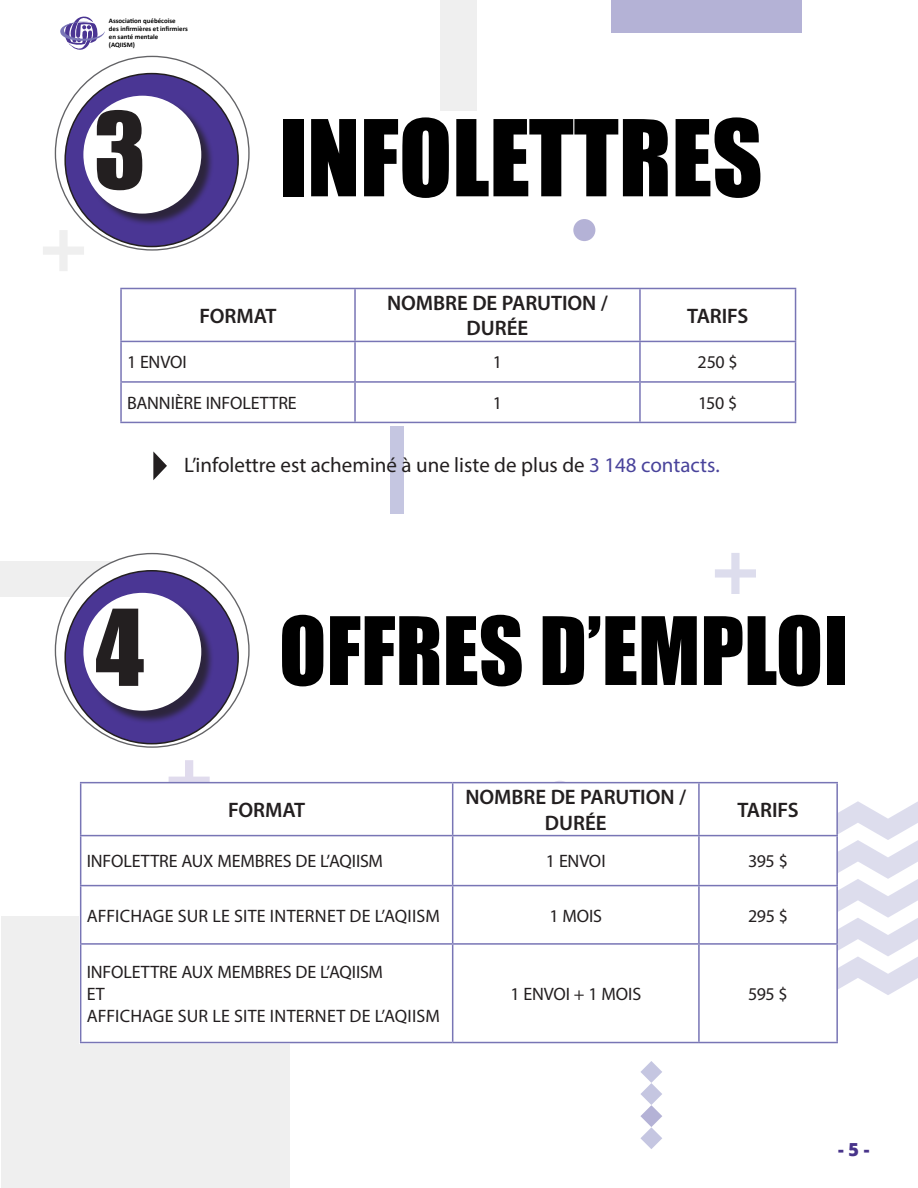
<style>
.page{position:relative;width:918px;height:1188px;background:#fff}
.page>*{position:absolute;margin:0;border:0;box-sizing:border-box;transform-origin:0 0}
.t1{font:97.8px "Impact";color:#000}
.t2{font:97.8px "Impact";color:#231f20}
.t3{font:87px "Impact";color:#000}
.t4{font:600 21px/25.2px "Myriad Pro";letter-spacing:-.005em;color:#231f20;text-align:center}
.t5{font:21px "Myriad Pro";color:#231f20}
.t6{font:18px "Myriad Pro";letter-spacing:-.005em;color:#231f20}
.t7{font:800 18px "Open Sans";color:#48348a}
.t8{font:700 6.9px/8.2px "Calibri";color:#000}
.s1{color:#49439b}
</style>
<div class="page">
<div style="left:1px;top:917px;width:289px;height:271px;background:#efefef"></div>
<div style="left:546px;top:781px;width:27px;height:27px;background:#d5d1e7;border-radius:50%"></div>
<div style="left:573px;top:219px;width:22px;height:22px;background:#b4b2d6;border-radius:50%"></div>
<svg style="left:640px;top:1061px;width:22px;height:88px"></svg>
<div style="left:0;top:561px;width:185px;height:35px;background:#efefef"></div>
<div style="left:390px;top:368px;width:13px;height:146px;background:#c5c6e1"></div>
<svg style="left:43px;top:230px;width:41px;height:41px"></svg>
<svg style="left:169px;top:760px;width:41px;height:22px"></svg>
<svg style="left:715px;top:553px;width:41px;height:41px"></svg>
<svg style="left:838px;top:801px;width:80px;height:194px"></svg>
<div style="left:441px;top:0;width:36px;height:111px;background:#efefef"></div>
<div style="left:612px;top:0;width:190px;height:32px;background:#b4b2d6"></div>
<svg style="left:60px;top:16px;width:45px;height:34px"></svg>
<svg style="left:55px;top:56px;width:194px;height:194px"></svg>
<svg style="left:55px;top:554px;width:194px;height:193px"></svg>
<div style="left:65px;top:74px;width:173px;height:173px;background:#4a3694;border-radius:50%"></div>
<div style="left:65px;top:571px;width:173px;height:173px;background:#4a3694;border-radius:50%"></div>
<div style="left:85px;top:98px;width:129px;height:129px;background:#231f20;opacity:.75"></div>
<div style="left:83px;top:96px;width:118px;height:118px;background:#fff;border-radius:50%"></div>
<div style="left:85px;top:595px;width:129px;height:129px;background:#231f20;opacity:.75"></div>
<div style="left:83px;top:593px;width:118px;height:118px;background:#fff;border-radius:50%"></div>
<div style="left:120px;top:288px;width:678px;height:138px;background:#fff"></div>
<hr style="left:120px;top:288px;width:235px;height:1px;background:#7875b5">
<hr style="left:120px;top:289px;width:2px;height:52px;background:#7875b5">
<hr style="left:355px;top:288px;width:285px;height:1px;background:#7875b5">
<hr style="left:354px;top:289px;width:2px;height:52px;background:#7875b5">
<hr style="left:640px;top:288px;width:156px;height:1px;background:#7875b5">
<hr style="left:639px;top:289px;width:2px;height:52px;background:#7875b5">
<hr style="left:795px;top:289px;width:1px;height:52px;background:#7875b5">
<hr style="left:120px;top:341px;width:235px;height:1px;background:#7875b5">
<hr style="left:120px;top:342px;width:2px;height:39px;background:#7875b5">
<hr style="left:355px;top:341px;width:285px;height:1px;background:#7875b5">
<hr style="left:354px;top:342px;width:2px;height:39px;background:#7875b5">
<hr style="left:640px;top:341px;width:156px;height:1px;background:#7875b5">
<hr style="left:639px;top:342px;width:2px;height:39px;background:#7875b5">
<hr style="left:795px;top:342px;width:1px;height:39px;background:#7875b5">
<hr style="left:120px;top:381px;width:235px;height:2px;background:#7875b5">
<hr style="left:120px;top:383px;width:2px;height:39px;background:#7875b5">
<hr style="left:120px;top:422px;width:235px;height:1px;background:#7875b5">
<hr style="left:355px;top:381px;width:285px;height:2px;background:#7875b5">
<hr style="left:354px;top:383px;width:2px;height:39px;background:#7875b5">
<hr style="left:355px;top:422px;width:285px;height:1px;background:#7875b5">
<hr style="left:640px;top:381px;width:156px;height:2px;background:#7875b5">
<hr style="left:639px;top:383px;width:2px;height:39px;background:#7875b5">
<hr style="left:795px;top:383px;width:1px;height:39px;background:#7875b5">
<hr style="left:640px;top:422px;width:156px;height:1px;background:#7875b5">
<svg style="left:153px;top:451px;width:14px;height:29px"></svg>
<div style="left:80px;top:782px;width:758px;height:261px;background:#fff"></div>
<hr style="left:80px;top:782px;width:373px;height:1px;background:#7875b5">
<hr style="left:80px;top:783px;width:1px;height:52px;background:#7875b5">
<hr style="left:453px;top:782px;width:246px;height:1px;background:#7875b5">
<hr style="left:452px;top:783px;width:1px;height:52px;background:#7875b5">
<hr style="left:699px;top:782px;width:139px;height:1px;background:#7875b5">
<hr style="left:698px;top:783px;width:2px;height:52px;background:#7875b5">
<hr style="left:836px;top:783px;width:2px;height:52px;background:#7875b5">
<hr style="left:80px;top:835px;width:373px;height:1px;background:#7875b5">
<hr style="left:80px;top:836px;width:1px;height:49px;background:#7875b5">
<hr style="left:453px;top:835px;width:246px;height:1px;background:#7875b5">
<hr style="left:452px;top:836px;width:1px;height:49px;background:#7875b5">
<hr style="left:699px;top:835px;width:139px;height:1px;background:#7875b5">
<hr style="left:698px;top:836px;width:2px;height:49px;background:#7875b5">
<hr style="left:836px;top:836px;width:2px;height:49px;background:#7875b5">
<hr style="left:80px;top:885px;width:373px;height:1px;background:#7875b5">
<hr style="left:80px;top:886px;width:1px;height:57px;background:#7875b5">
<hr style="left:453px;top:885px;width:246px;height:1px;background:#7875b5">
<hr style="left:452px;top:886px;width:1px;height:57px;background:#7875b5">
<hr style="left:699px;top:885px;width:139px;height:1px;background:#7875b5">
<hr style="left:698px;top:886px;width:2px;height:57px;background:#7875b5">
<hr style="left:836px;top:886px;width:2px;height:57px;background:#7875b5">
<hr style="left:80px;top:943px;width:373px;height:2px;background:#7875b5">
<hr style="left:80px;top:945px;width:1px;height:97px;background:#7875b5">
<hr style="left:80px;top:1042px;width:373px;height:1px;background:#7875b5">
<hr style="left:453px;top:943px;width:246px;height:2px;background:#7875b5">
<hr style="left:452px;top:945px;width:1px;height:97px;background:#7875b5">
<hr style="left:453px;top:1042px;width:246px;height:1px;background:#7875b5">
<hr style="left:699px;top:943px;width:139px;height:2px;background:#7875b5">
<hr style="left:698px;top:945px;width:2px;height:97px;background:#7875b5">
<hr style="left:836px;top:945px;width:2px;height:97px;background:#7875b5">
<hr style="left:699px;top:1042px;width:139px;height:1px;background:#7875b5">
<p class="t8" style="left:109px;top:16px;width:80px">Association québécoise<br>des infirmières et infirmiers en santé mentale<br>(AQIISM)</p>
<p class="t2" style="left:94px;top:75px;width:53px">3</p>
<p class="t1" style="left:279px;top:82px;width:485px">INFOLETTRES</p>
<p class="t4" style="left:199px;top:304px;width:79px">FORMAT</p>
<p class="t4" style="left:387px;top:291px;width:222px">NOMBRE DE PARUTION /<br>DURÉE</p>
<p class="t4" style="left:687px;top:304px;width:63px">TARIFS</p>
<p class="t6" style="left:127px;top:351px;width:61px">1 ENVOI</p>
<p class="t6" style="left:493px;top:351px;width:11px">1</p>
<p class="t6" style="left:698px;top:351px;width:42px">250 $</p>
<p class="t6" style="left:127px;top:392px;width:171px">BANNIÈRE INFOLETTRE</p>
<p class="t6" style="left:493px;top:392px;width:11px">1</p>
<p class="t6" style="left:698px;top:392px;width:41px">150 $</p>
<p class="t5" style="left:184px;top:452px;width:537px">L’infolettre est acheminé à une liste de plus de <span class="s1">3 148 contacts.</span></p>
<p class="t2" style="left:95px;top:572px;width:50px">4</p>
<p class="t3" style="left:279px;top:583px;width:571px">OFFRES D’EMPLOI</p>
<p class="t4" style="left:228px;top:798px;width:79px">FORMAT</p>
<p class="t4" style="left:465px;top:785px;width:222px">NOMBRE DE PARUTION /<br>DURÉE</p>
<p class="t4" style="left:737px;top:798px;width:63px">TARIFS</p>
<p class="t6" style="left:87px;top:850px;width:298px">INFOLETTRE AUX MEMBRES DE L’AQIISM</p>
<p class="t6" style="left:546px;top:850px;width:61px">1 ENVOI</p>
<p class="t6" style="left:748px;top:850px;width:41px">395 $</p>
<p class="t6" style="left:87px;top:904px;width:355px">AFFICHAGE SUR LE SITE INTERNET DE L’AQIISM</p>
<p class="t6" style="left:549px;top:904px;width:54px">1 MOIS</p>
<p class="t6" style="left:748px;top:904px;width:42px">295 $</p>
<p class="t6" style="left:87px;top:961px;width:298px">INFOLETTRE AUX MEMBRES DE L’AQIISM</p>
<p class="t6" style="left:87px;top:983px;width:19px">ET</p>
<p class="t6" style="left:87px;top:1004px;width:355px">AFFICHAGE SUR LE SITE INTERNET DE L’AQIISM</p>
<p class="t6" style="left:510px;top:983px;width:132px">1 ENVOI + 1 MOIS</p>
<p class="t6" style="left:748px;top:983px;width:41px">595 $</p>
<p class="t7" style="left:838px;top:1136px;width:33px">- 5 -</p>
</div>
